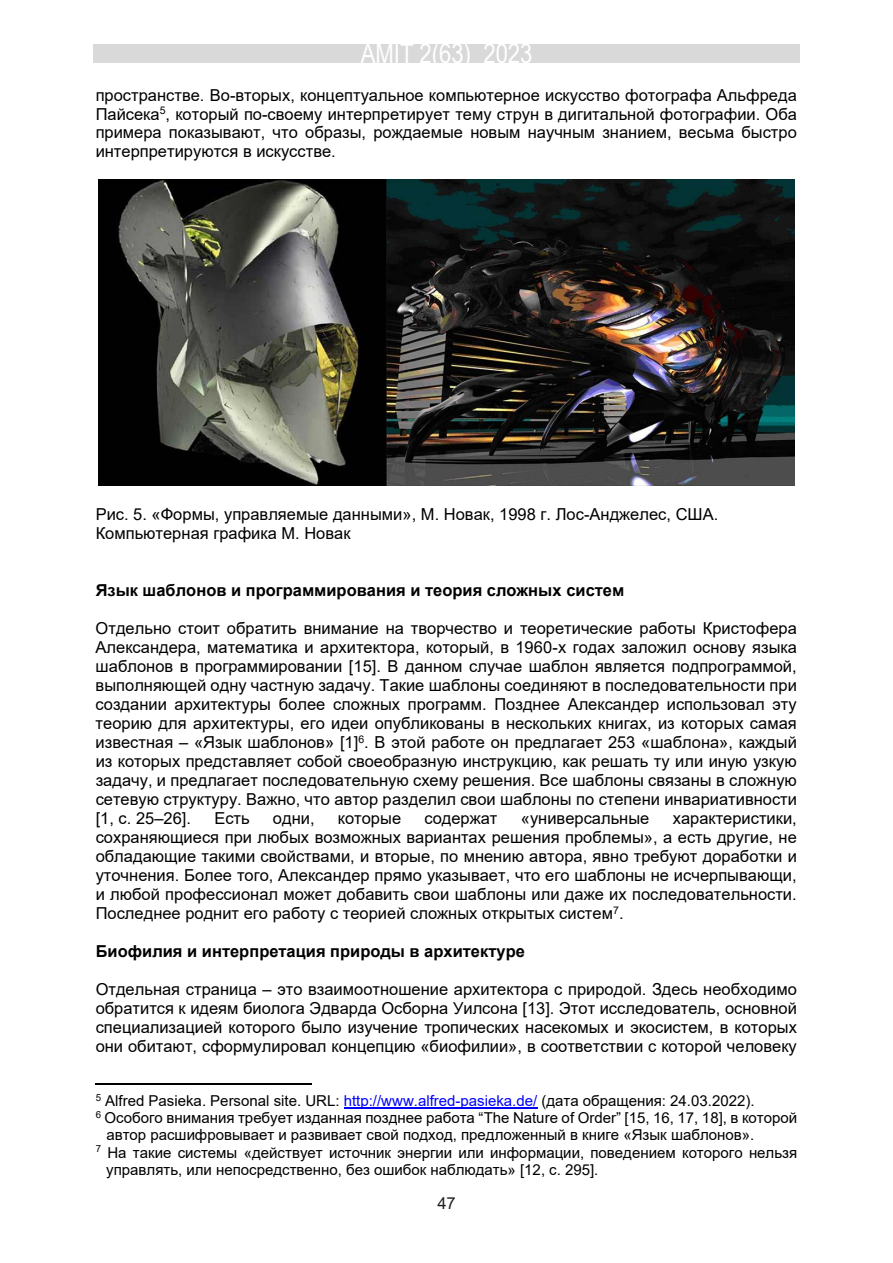
<style>
.page{position:relative;width:893px;height:1263px;background:#fff}
.page>*{position:absolute;margin:0;border:0;box-sizing:border-box;transform-origin:0 0}
.t1{font:27px "Arial Narrow";color:#fff}
.t2{font:16.5px/18.9px "Arial";color:#000;text-align:justify}
.t3{font:700 16.5px "Arial";color:#000}
.t4{font:16.5px "Arial";color:#231f20}
.t5{font:15px "Arial";color:#000}
.s1{color:#00f}
</style>
<div class="page">
<div style="left:93px;top:44px;width:707px;height:19px;background:#d9d9d9"></div>
<hr style="left:96px;top:1083px;width:216px;height:1px;background:#000">
<hr style="left:344px;top:1107px;width:193px;height:1px;background:#00f">
<img style="left:98px;top:180px;width:697px;height:306px">
<h1 class="t1" style="left:361px;top:34px;width:173px">AMIT 2(63) 2023</h1>
<p class="t2" style="left:96px;top:85px;width:703px">пространстве. Во-вторых, концептуальное компьютерное искусство фотографа Альфреда Пайсека<sup>5</sup>, который по-своему интерпретирует тему струн в дигитальной фотографии. Оба примера показывают, что образы, рождаемые новым научным знанием, весьма быстро интерпретируются в искусстве.</p>
<p class="t2" style="left:96px;top:505px;width:624px">Рис. 5. «Формы, управляемые данными», М. Новак, 1998 г. Лос-Анджелес, США.<br>Компьютерная графика М. Новак</p>
<p class="t3" style="left:96px;top:579px;width:530px">Язык шаблонов и программирования и теория сложных систем</p>
<p class="t2" style="left:96px;top:619px;width:703px">Отдельно стоит обратить внимание на творчество и теоретические работы Кристофера Александера, математика и архитектора, который, в 1960-х годах заложил основу языка шаблонов в программировании [15]. В данном случае шаблон является подпрограммой, выполняющей одну частную задачу. Такие шаблоны соединяют в последовательности при создании архитектуры более сложных программ. Позднее Александер использовал эту теорию для архитектуры, его идеи опубликованы в нескольких книгах, из которых самая известная ‒ «Язык шаблонов» [1]<sup>6</sup>. В этой работе он предлагает 253 «шаблона», каждый из которых представляет собой своеобразную инструкцию, как решать ту или иную узкую задачу, и предлагает последовательную схему решения. Все шаблоны связаны в сложную сетевую структуру. Важно, что автор разделил свои шаблоны по степени инвариативности [1, с. 25‒26].</p>
<p class="t2" style="left:214px;top:809px;width:37px">Есть</p>
<p class="t2" style="left:273px;top:809px;width:43px">одни,</p>
<p class="t2" style="left:338px;top:809px;width:65px">которые</p>
<p class="t2" style="left:424px;top:809px;width:75px">содержат</p>
<p class="t2" style="left:521px;top:809px;width:130px">«универсальные</p>
<p class="t2" style="left:96px;top:809px;width:703px;text-indent:577px">характеристики, сохраняющиеся при любых возможных вариантах решения проблемы», а есть другие, не обладающие такими свойствами, и вторые, по мнению автора, явно требуют доработки и уточнения. Более того, Александер прямо указывает, что его шаблоны не исчерпывающи, и любой профессионал может добавить свои шаблоны или даже их последовательности.<br>Последнее роднит его работу с теорией сложных открытых систем<sup>7</sup>.</p>
<p class="t3" style="left:96px;top:939px;width:431px">Биофилия и интерпретация природы в архитектуре</p>
<p class="t2" style="left:96px;top:979px;width:703px">Отдельная страница ‒ это взаимоотношение архитектора с природой. Здесь необходимо обратится к идеям биолога Эдварда Осборна Уилсона [13]. Этот исследователь, основной специализацией которого было изучение тропических насекомых и экосистем, в которых они обитают, сформулировал концепцию «биофилии», в соответствии с которой человеку</p>
<p class="t5" style="left:96px;top:1090px;width:660px"><sup>5</sup> Alfred Pasieka. Personal site. URL: <span class="s1">http://www.alfred-pasieka.de/</span> (дата обращения: 24.03.2022).</p>
<p class="t5" style="left:96px;top:1107px;width:703px"><sup>6</sup> Особого внимания требует изданная позднее работа “The Nature of Order” [15, 16, 17, 18], в которой</p>
<p class="t5" style="left:106px;top:1125px;width:649px">автор расшифровывает и развивает свой подход, предложенный в книге «Язык шаблонов».</p>
<p class="t5" style="left:96px;top:1142px;width:703px"><sup>7</sup> На такие системы «действует источник энергии или информации, поведением которого нельзя</p>
<p class="t5" style="left:106px;top:1159px;width:494px">управлять, или непосредственно, без ошибок наблюдать» [12, с. 295].</p>
<p class="t4" style="left:437px;top:1191px;width:20px">47</p>
</div>
